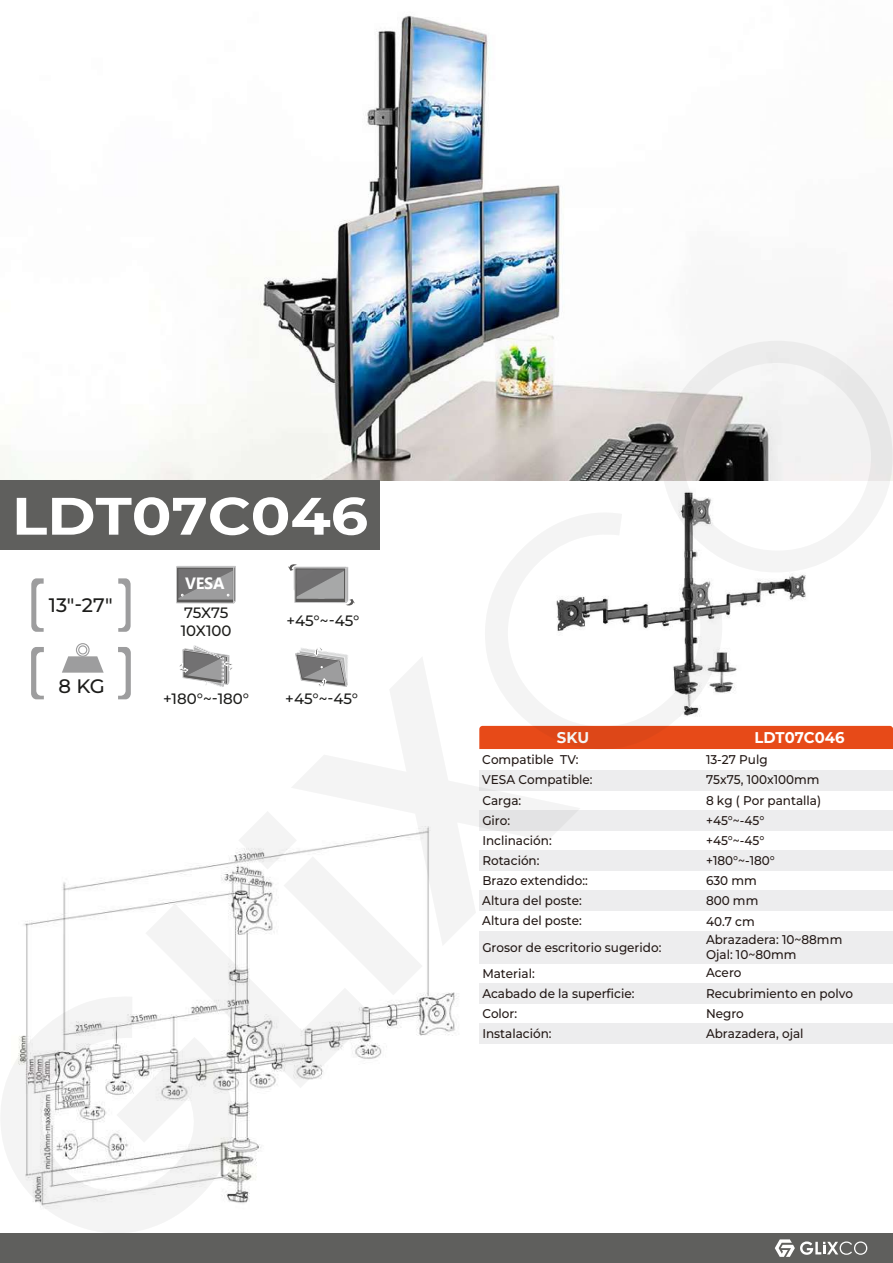
<style>
.page{position:relative;width:893px;height:1263px;background:#fff}
.page>*{position:absolute;margin:0;border:0;box-sizing:border-box;transform-origin:0 0}
.t1{font:700 52.65px "Montserrat";color:#fff;scale:1.11 1}
.t2{font:700 52.65px "Tahoma";color:#fff}
.t3{font:700 51.3px "Tahoma";color:#fff}
.t4{font:500 19.5px "Montserrat";color:#1d1d1b}
.t5{font:700 16.35px "Leelawadee UI";color:#fff}
.t6{font:700 15.6px "Montserrat";color:#fff;scale:.95 1}
.t7{font:700 15.6px "Montserrat";color:#fff;scale:.96 1}
.t8{font:500 15px/18px "Montserrat";color:#1d1d1b}
.t9{font:500 12.6px/18.5px "Montserrat";color:#231916;scale:.95 1}
</style>
<div class="page">
<img style="left:24px;top:876px;width:435px;height:328px">
<img style="left:546px;top:480px;width:267px;height:246px">
<div style="left:0;top:1233px;width:893px;height:30px;background:#5f5f5d"></div>
<svg style="left:775px;top:1239px;width:92px;height:18px"></svg>
<img style="left:0;top:15px;width:893px;height:465px">
<div style="left:0;top:480px;width:380px;height:70px;background:#5f5f5d"></div>
<div style="left:76px;top:643px;width:14px;height:14px;border:1px solid #9d9d9e;border-radius:50%"></div>
<div style="left:78px;top:645px;width:9px;height:9px;border:1px solid #9d9d9e;border-radius:50%"></div>
<svg style="left:62px;top:656px;width:42px;height:17px"></svg>
<svg style="left:118px;top:578px;width:13px;height:54px"></svg>
<svg style="left:31px;top:578px;width:13px;height:54px"></svg>
<svg style="left:118px;top:647px;width:13px;height:52px"></svg>
<svg style="left:31px;top:647px;width:13px;height:52px"></svg>
<div style="left:479px;top:810px;width:414px;height:20px;background:#ededee"></div>
<div style="left:479px;top:850px;width:414px;height:21px;background:#ededee"></div>
<div style="left:479px;top:891px;width:414px;height:20px;background:#ededee"></div>
<div style="left:479px;top:931px;width:414px;height:32px;background:#ededee"></div>
<div style="left:479px;top:770px;width:414px;height:20px;background:#ededee"></div>
<div style="left:724px;top:726px;width:169px;height:23px;background:#e74a18"></div>
<div style="left:479px;top:983px;width:414px;height:20px;background:#ededee"></div>
<div style="left:479px;top:1023px;width:414px;height:20px;background:#ededee"></div>
<svg style="left:179px;top:645px;width:54px;height:42px"></svg>
<svg style="left:295px;top:648px;width:53px;height:8px"></svg>
<svg style="left:176px;top:566px;width:60px;height:37px;background:#898889"></svg>
<svg style="left:288px;top:564px;width:67px;height:42px"></svg>
<svg style="left:1px;top:996px;width:234px;height:237px;fill:#f4f4f4"></svg>
<svg style="left:292px;top:656px;width:289px;height:290px"></svg>
<svg style="left:484px;top:511px;width:240px;height:240px"></svg>
<svg style="left:660px;top:341px;width:233px;height:232px;fill:#f4f3f3"></svg>
<svg style="left:145px;top:811px;width:278px;height:277px"></svg>
<h1 class="t1" style="left:12px;top:478px;width:322px">LDT07C046</h1>
<h2 class="t3" style="left:32px;top:481px;width:150px">F80W</h2>
<h1 class="t2" style="left:23px;top:493px;width:153px">F80W</h1>
<h3 class="t4" style="left:49px;top:591px;width:66px">13"-27"</h3>
<h3 class="t4" style="left:59px;top:672px;width:48px">8 KG</h3>
<p class="t5" style="left:185px;top:571px;width:41px">VESA</p>
<p class="t8" style="left:181px;top:603px;width:52px">75X75<br>10X100</p>
<p class="t8" style="left:286px;top:611px;width:75px">+45°~-45°</p>
<p class="t8" style="left:163px;top:689px;width:88px">+180°~-180°</p>
<p class="t8" style="left:285px;top:689px;width:75px">+45°~-45°</p>
<p class="t7" style="left:557px;top:726px;width:35px">SKU</p>
<p class="t6" style="left:754px;top:726px;width:96px">LDT07C046</p>
<p class="t9" style="left:482px;top:770px;width:118px">VESA Compatible:</p>
<p class="t9" style="left:706px;top:770px;width:121px">75x75, 100x100mm</p>
<p class="t9" style="left:482px;top:749px;width:103px">Compatible TV:</p>
<p class="t9" style="left:706px;top:749px;width:66px">13-27 Pulg</p>
<p class="t9" style="left:482px;top:790px;width:43px">Carga:</p>
<p class="t9" style="left:706px;top:790px;width:123px">8 kg ( Por pantalla)</p>
<p class="t9" style="left:482px;top:831px;width:75px">Inclinación:</p>
<p class="t9" style="left:706px;top:831px;width:63px">+45°~-45°</p>
<p class="t9" style="left:482px;top:851px;width:62px">Rotación:</p>
<p class="t9" style="left:706px;top:851px;width:74px">+180°~-180°</p>
<p class="t9" style="left:482px;top:871px;width:113px">Brazo extendido::</p>
<p class="t9" style="left:706px;top:871px;width:55px">630 mm</p>
<p class="t9" style="left:482px;top:810px;width:31px">Giro:</p>
<p class="t9" style="left:706px;top:810px;width:63px">+45°~-45°</p>
<p class="t9" style="left:482px;top:891px;width:106px">Altura del poste:</p>
<p class="t9" style="left:706px;top:891px;width:57px">800 mm</p>
<p class="t9" style="left:482px;top:911px;width:106px">Altura del poste:</p>
<p class="t9" style="left:706px;top:912px;width:145px">40.7 cm<br>Abrazadera: 10~88mm</p>
<p class="t9" style="left:706px;top:945px;width:97px">Ojal: 10~80mm</p>
<p class="t9" style="left:482px;top:937px;width:190px">Grosor de escritorio sugerido:</p>
<p class="t9" style="left:482px;top:984px;width:162px">Acabado de la superficie:</p>
<p class="t9" style="left:706px;top:984px;width:156px">Recubrimiento en polvo</p>
<p class="t9" style="left:482px;top:1004px;width:38px">Color:</p>
<p class="t9" style="left:706px;top:1004px;width:41px">Negro</p>
<p class="t9" style="left:482px;top:1024px;width:74px">Instalación:</p>
<p class="t9" style="left:706px;top:1024px;width:104px">Abrazadera, ojal</p>
<p class="t9" style="left:482px;top:964px;width:57px">Material:</p>
<p class="t9" style="left:706px;top:963px;width:39px">Acero</p>
</div>
